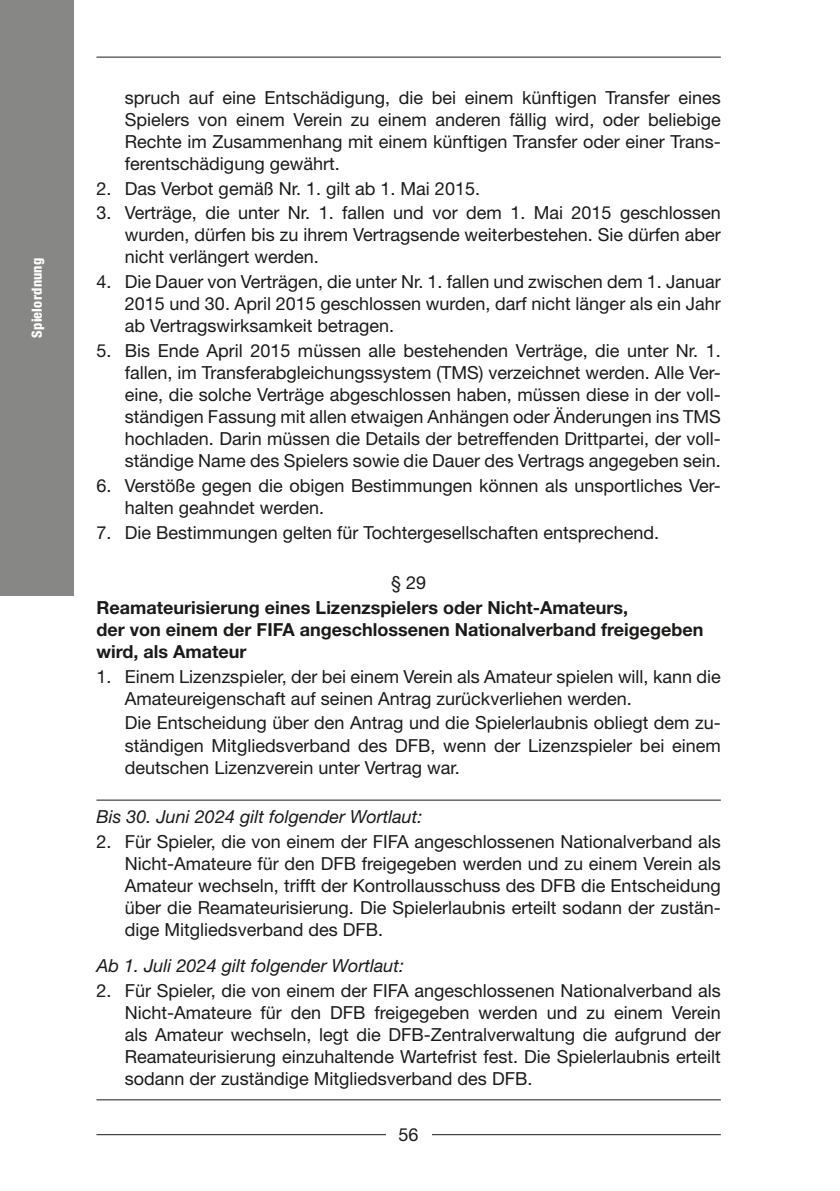
<style>
.page{position:relative;width:840px;height:1191px;background:#fff}
.page>*{position:absolute;margin:0;border:0;box-sizing:border-box;transform-origin:0 0}
.t1{font:18px/22px "Helvetica Neue LT Std";color:#1a1a18;text-align:justify}
.t2{font:700 18px/22px "Helvetica Neue LT Std";color:#1a1a18}
.t3{font:italic 18px "Helvetica Neue LT Std";color:#1a1a18}
.t4{font:800 condensed 14px "Helvetica Neue LT Std";letter-spacing:.015em;color:#fff}
</style>
<div class="page">
<hr style="left:96px;top:57px;width:624px;height:1px;background:#1a1a18">
<hr style="left:96px;top:1134px;width:624px;height:1px;background:#1a1a18">
<div style="left:386px;top:1117px;width:45px;height:34px;background:#fff"></div>
<div style="left:0;top:0;width:74px;height:595px;background:#878786"></div>
<hr style="left:96px;top:799px;width:624px;height:1px;background:#1a1a18">
<hr style="left:96px;top:1099px;width:624px;height:1px;background:#1a1a18">
<p class="t4" style="left:28px;top:338px;width:81px;rotate:-90deg">Spielordnung</p>
<p class="t1" style="left:125px;top:86px;width:597px">spruch auf eine Entschädigung, die bei einem künftigen Transfer eines Spielers von einem Verein zu einem anderen fällig wird, oder beliebige Rechte im Zusammenhang mit einem künftigen Transfer oder einer Trans&shy;ferentschädigung gewährt.</p>
<p class="t1" style="left:96px;top:177px;width:382px">2. Das Verbot gemäß Nr. 1. gilt ab 1. Mai 2015.</p>
<p class="t1" style="left:125px;top:202px;width:597px;text-indent:-28px">3. Verträge, die unter Nr. 1. fallen und vor dem 1. Mai 2015 geschlossen wurden, dürfen bis zu ihrem Vertragsende weiterbestehen. Sie dürfen aber nicht verlängert werden.</p>
<p class="t1" style="left:125px;top:271px;width:597px;text-indent:-28px">4. Die Dauer von Verträgen, die unter Nr. 1. fallen und zwischen dem 1. Januar 2015 und 30. April 2015 geschlossen wurden, darf nicht länger als ein Jahr ab Vertragswirksamkeit betragen.</p>
<p class="t1" style="left:125px;top:339px;width:597px;text-align:left;text-indent:-28px">5. Bis Ende April 2015 müssen alle bestehenden Verträge, die unter Nr. 1. fallen, im Transferabgleichungssystem (TMS) verzeichnet werden. Alle Ver&shy;eine, die solche Verträge abgeschlossen haben, müssen diese in der voll&shy;ständigen Fassung mit allen etwaigen Anhängen oder Änderungen ins TMS hochladen. Darin müssen die Details der betreffenden Drittpartei, der voll&shy;ständige Name des Spielers sowie die Dauer des Vertrags angegeben sein.</p>
<p class="t1" style="left:125px;top:474px;width:597px;text-indent:-28px">6. Verstöße gegen die obigen Bestimmungen können als unsportliches Ver&shy;halten geahndet werden.</p>
<p class="t1" style="left:96px;top:521px;width:560px">7. Die Bestimmungen gelten für Tochtergesellschaften entsprechend.</p>
<p class="t1" style="left:391px;top:571px;width:37px">§ 29</p>
<p class="t2" style="left:96px;top:596px;width:608px">Reamateurisierung eines Lizenzspielers oder Nicht-Amateurs,<br>der von einem der FIFA angeschlossenen Nationalverband freigegeben wird, als Amateur</p>
<p class="t1" style="left:125px;top:665px;width:597px;text-indent:-28px">1. Einem Lizenzspieler, der bei einem Verein als Amateur spielen will, kann die<br>Amateureigenschaft auf seinen Antrag zurückverliehen werden.</p>
<p class="t1" style="left:125px;top:712px;width:597px">Die Entscheidung über den Antrag und die Spielerlaubnis obliegt dem zu&shy;ständigen Mitgliedsverband des DFB, wenn der Lizenzspieler bei einem deutschen Lizenzverein unter Vertrag war.</p>
<p class="t3" style="left:96px;top:806px;width:327px">Bis 30. Juni 2024 gilt folgender Wortlaut:</p>
<p class="t1" style="left:125px;top:830px;width:597px;text-indent:-28px">2. Für Spieler, die von einem der FIFA angeschlossenen Nationalverband als Nicht-Amateure für den DFB freigegeben werden und zu einem Verein als Amateur wechseln, trifft der Kontrollausschuss des DFB die Entscheidung über die Reamateurisierung. Die Spielerlaubnis erteilt sodann der zustän&shy;dige Mitgliedsverband des DFB.</p>
<p class="t3" style="left:96px;top:955px;width:309px">Ab 1. Juli 2024 gilt folgender Wortlaut:</p>
<p class="t1" style="left:125px;top:979px;width:597px;text-indent:-28px">2. Für Spieler, die von einem der FIFA angeschlossenen Nationalverband als Nicht-Amateure für den DFB freigegeben werden und zu einem Verein als Amateur wechseln, legt die DFB-Zentralverwaltung die aufgrund der Reamateurisierung einzuhaltende Wartefrist fest. Die Spielerlaubnis erteilt sodann der zuständige Mitgliedsverband des DFB.</p>
<p class="t1" style="left:398px;top:1123px;width:22px">56</p>
</div>
